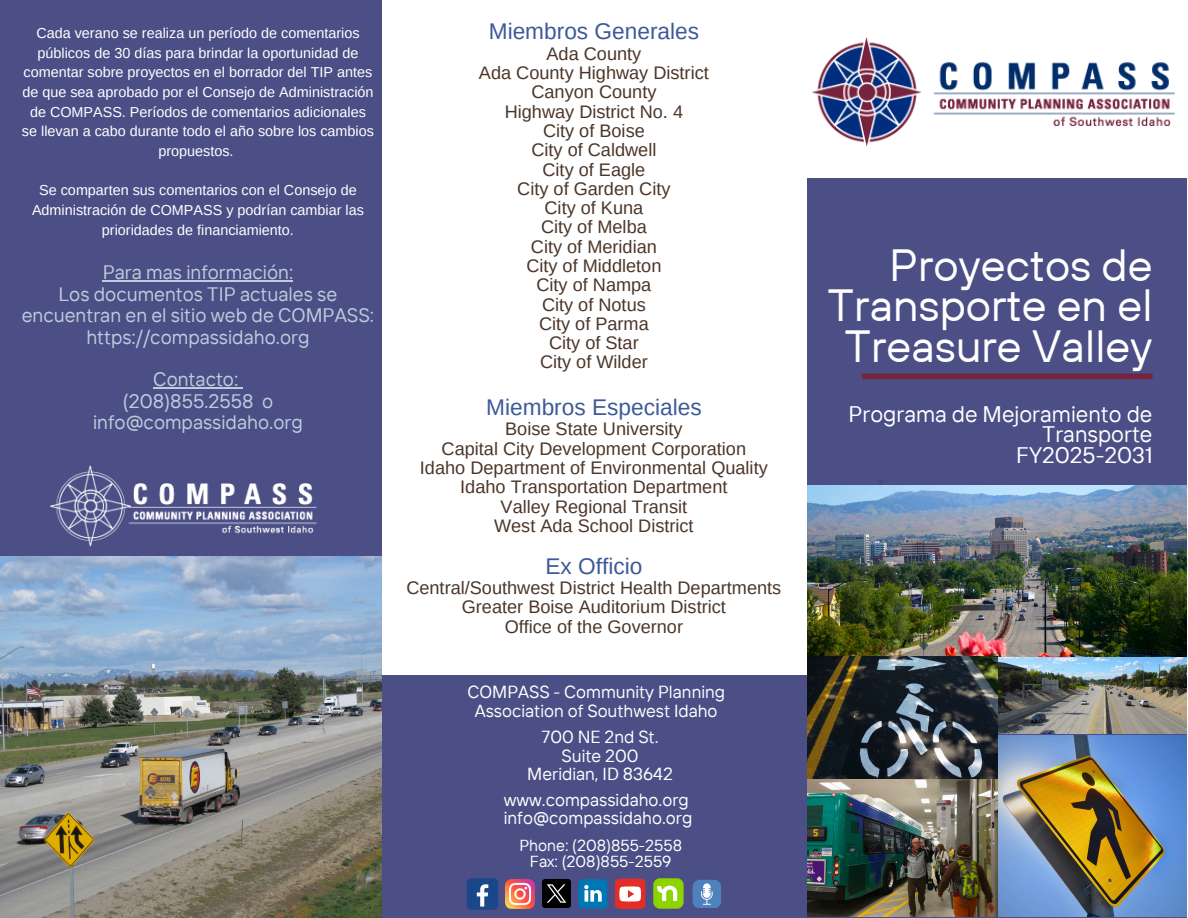
<style>
.page{position:relative;width:1188px;height:918px;background:#fff}
.page>*{position:absolute;margin:0;border:0;box-sizing:border-box;transform-origin:0 0}
.t1{font:45px/40.5px "TT Hoves";color:#fff;text-align:right}
.t2{font:22.65px "Arimo";color:#3d5a98}
.t3{font:22.5px/20.2px "TT Interphases";color:#fff;text-align:right}
.t4{font:19.5px/21.3px "TT Interphases";color:#c0ccdb;text-align:center}
.t5{font:18.15px/19.4px "Arimo";color:#4c3629;text-align:center}
.t6{font:17.55px/18.6px "TT Interphases";color:#fff;text-align:center}
.t7{font:17.4px/19.2px "TT Interphases";color:#fff;text-align:center}
.t8{font:15.9px/17px "TT Interphases";color:#fff;text-align:center}
.t9{font:14.4px/19.6px "Arimo";color:#fff;text-align:center}
</style>
<div class="page">
<div style="left:358px;top:675px;width:459px;height:243px;background:#4b4f86"></div>
<div style="left:807px;top:178px;width:380px;height:740px;background:#4b4f86"></div>
<div style="left:0;top:0;width:382px;height:556px;background:#4b4f86"></div>
<div style="left:862px;top:374px;width:291px;height:5px;background:#74243c"></div>
<img style="left:812px;top:36px;width:362px;height:111px">
<img style="left:0;top:556px;width:381px;height:361px">
<img style="left:43px;top:465px;width:295px;height:135px">
<img style="left:997px;top:735px;width:189px;height:181px">
<img style="left:807px;top:485px;width:379px;height:171px">
<img style="left:997px;top:657px;width:189px;height:77px">
<img style="left:807px;top:656px;width:190px;height:260px">
<img style="left:505px;top:879px;width:30px;height:29px">
<div style="left:467px;top:878px;width:31px;height:32px;background:#1a4789;border-radius:5px"></div>
<svg style="left:477px;top:884px;width:11px;height:23px"></svg>
<svg style="left:578px;top:879px;width:30px;height:29px"></svg>
<div style="left:615px;top:879px;width:30px;height:30px;background:#e52d27;border-radius:5px"></div>
<svg style="left:619px;top:886px;width:22px;height:15px"></svg>
<img style="left:653px;top:878px;width:31px;height:31px">
<div style="left:693px;top:880px;width:28px;height:28px;background:#4f81bd;border-radius:7px"></div>
<svg style="left:701px;top:883px;width:11px;height:22px"></svg>
<img style="left:542px;top:879px;width:28px;height:29px">
<hr style="left:103px;top:281px;width:190px;height:1px;background:#c0ccdb">
<hr style="left:153px;top:387px;width:85px;height:2px;background:#c0ccdb">
<h4 class="t9" style="left:22px;top:23px;width:354px">Cada verano se realiza un período de comentarios públicos de 30 días para brindar la oportunidad de comentar sobre proyectos en el borrador del TIP antes de que sea aprobado por el Consejo de Administración de COMPASS. Períodos de comentarios adicionales se llevan a cabo durante todo el año sobre los cambios propuestos.</h4>
<h4 class="t9" style="left:32px;top:181px;width:333px">Se comparten sus comentarios con el Consejo de<br>Administración de COMPASS y podrían cambiar las prioridades de financiamiento.</h4>
<h4 class="t4" style="left:22px;top:262px;width:354px">Para mas información:<br>Los documentos TIP actuales se encuentran en el sitio web de COMPASS: https://compassidaho.org</h4>
<h4 class="t4" style="left:93px;top:368px;width:211px">Contacto: (208)855.2558 o info@compassidaho.org</h4>
<p class="t2" style="left:489px;top:19px;width:212px">Miembros Generales</p>
<p class="t5" style="left:479px;top:44px;width:231px">Ada County<br>Ada County Highway District<br>Canyon County<br>Highway District No. 4<br>City of Boise<br>City of Caldwell<br>City of Eagle<br>City of Garden City<br>City of Kuna<br>City of Melba<br>City of Meridian<br>City of Middleton<br>City of Nampa<br>City of Notus<br>City of Parma<br>City of Star<br>City of Wilder</p>
<p class="t2" style="left:486px;top:394px;width:217px">Miembros Especiales</p>
<p class="t5" style="left:420px;top:419px;width:349px">Boise State University<br>Capital City Development Corporation<br>Idaho Department of Environmental Quality<br>Idaho Transportation Department<br>Valley Regional Transit<br>West Ada School District</p>
<p class="t2" style="left:545px;top:553px;width:99px">Ex Officio</p>
<p class="t5" style="left:406px;top:578px;width:377px">Central/Southwest District Health Departments<br>Greater Boise Auditorium District<br>Office of the Governor</p>
<p class="t7" style="left:467px;top:682px;width:259px">COMPASS - Community Planning<br>Association of Southwest Idaho</p>
<h1 class="t6" style="left:527px;top:727px;width:147px">700 NE 2nd St.<br>Suite 200<br>Meridian, ID 83642</h1>
<p class="t6" style="left:504px;top:790px;width:190px;text-align:left">www.compassidaho.org info@compassidaho.org</p>
<p class="t8" style="left:519px;top:836px;width:164px">Phone: (208)855-2558<br>Fax: (208)855-2559</p>
<h3 class="t1" style="left:828px;top:244px;width:327px">Proyectos de<br>Transporte en el<br>Treasure Valley</h3>
<h3 class="t3" style="left:848px;top:404px;width:306px">Programa de Mejoramiento de<br>Transporte<br>FY2025-2031</h3>
</div>
